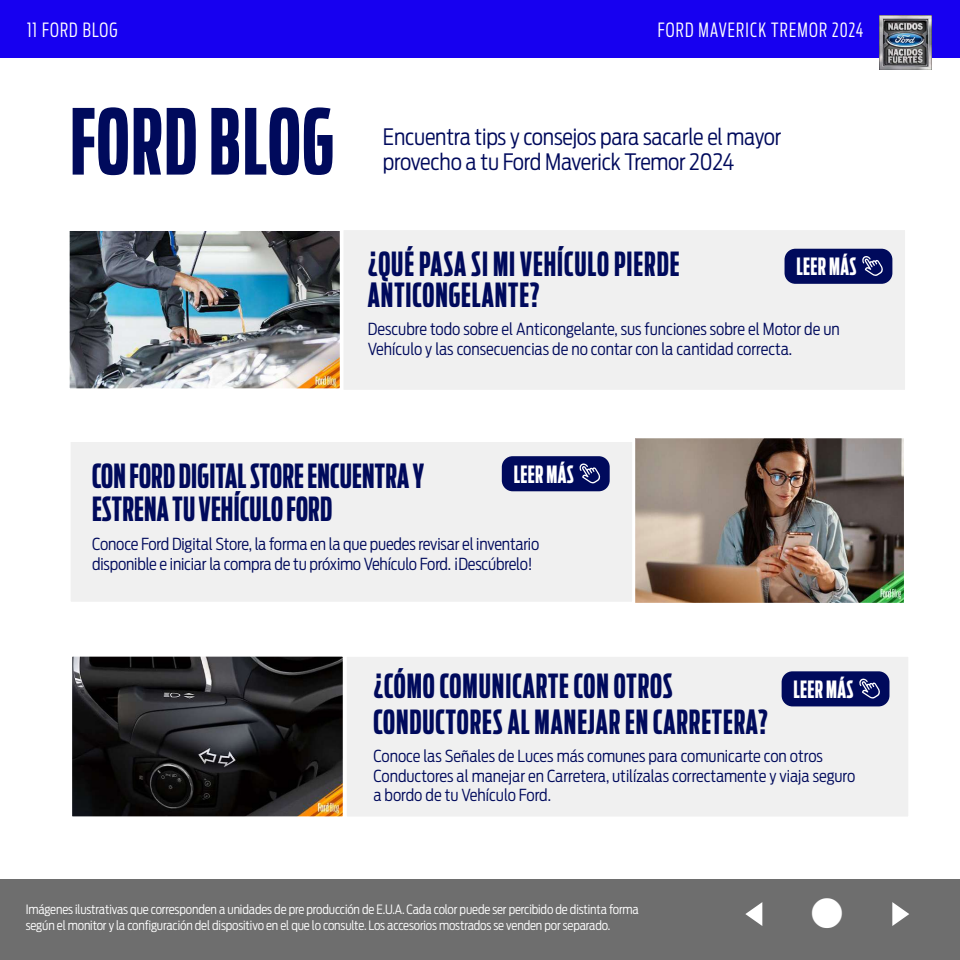
<style>
.page{position:relative;width:960px;height:960px;background:#fff}
.page>*{position:absolute;margin:0;border:0;box-sizing:border-box;transform-origin:0 0}
.t1{font:700 90px "Ford Antenna Comp";letter-spacing:.02em;color:#000a5c}
.t2{font:38.25px "Webdings";color:#fff;scale:1.42 1}
.t3{font:700 33px/36px "Ford Antenna Comp";letter-spacing:.03em;color:#000a5c}
.t4{font:700 33px/33px "Ford Antenna Comp";letter-spacing:.01em;color:#000a5c}
.t5{font:700 23.62px "Ford Antenna Comp";letter-spacing:.02em;color:#fff}
.t6{font:300 22.5px/25.5px "Ford Antenna Cond";letter-spacing:-.01em;color:#000a5c}
.t7{font:300 19.5px "Ford Antenna Extra Cond";letter-spacing:.06em;color:#fff}
.t8{font:300 16.5px/19.8px "Ford Antenna Cond";letter-spacing:-.005em;color:#000a5c}
.t9{font:300 12.75px/15.3px "Ford Antenna Cond";letter-spacing:-.01em;color:#fff}
</style>
<div class="page">
<img style="left:71px;top:232px;width:268px;height:155px">
<div style="left:67px;top:228px;width:276px;height:163px;border:3px solid #fff"></div>
<img style="left:636px;top:439px;width:267px;height:163px">
<div style="left:632px;top:435px;width:275px;height:171px;border:3px solid #fff"></div>
<img style="left:73px;top:658px;width:269px;height:157px">
<div style="left:69px;top:654px;width:277px;height:165px;border:3px solid #fff"></div>
<div style="left:340px;top:227px;width:568px;height:166px;background:#f0f0f0;border:3px solid #fff"></div>
<div style="left:68px;top:439px;width:567px;height:166px;background:#f0f0f0;border:3px solid #fff"></div>
<div style="left:344px;top:654px;width:567px;height:166px;background:#f0f0f0;border:3px solid #fff"></div>
<div style="left:0;top:880px;width:960px;height:80px;background:#6e6e6e"></div>
<div style="left:0;top:0;width:960px;height:58px;background:#1700f0"></div>
<img style="left:880px;top:15px;width:52px;height:55px">
<div style="left:782px;top:671px;width:107px;height:35px;background:#000a5c;border-radius:11px"></div>
<div style="left:502px;top:456px;width:108px;height:35px;background:#000a5c;border-radius:11px"></div>
<div style="left:785px;top:249px;width:107px;height:35px;background:#000a5c;border-radius:11px"></div>
<svg style="left:859px;top:678px;width:21px;height:21px"></svg>
<svg style="left:579px;top:463px;width:21px;height:21px"></svg>
<svg style="left:862px;top:256px;width:21px;height:20px"></svg>
<p class="t7" style="left:27px;top:14px;width:92px">11 FORD BLOG</p>
<p class="t7" style="left:658px;top:14px;width:207px">FORD MAVERICK TREMOR 2024</p>
<h1 class="t1" style="left:70px;top:64px;width:265px">FORD BLOG</h1>
<h3 class="t6" style="left:383px;top:121px;width:400px">Encuentra tips y consejos para sacarle el mayor provecho a tu Ford Maverick Tremor 2024</h3>
<h3 class="t3" style="left:368px;top:244px;width:313px;line-height:31.5px">¿QUÉ PASA SI MI VEHÍCULO PIERDE<br>ANTICONGELANTE?</h3>
<p class="t8" style="left:368px;top:317px;width:473px">Descubre todo sobre el Anticongelante, sus funciones sobre el Motor de un<br>Vehículo y las consecuencias de no contar con la cantidad correcta.</p>
<h3 class="t5" style="left:796px;top:246px;width:62px">LEER MÁS</h3>
<h3 class="t5" style="left:514px;top:454px;width:62px">LEER MÁS</h3>
<h3 class="t4" style="left:92px;top:455px;width:333px">CON FORD DIGITAL STORE ENCUENTRA Y<br>ESTRENA TU VEHÍCULO FORD</h3>
<p class="t8" style="left:92px;top:532px;width:449px">Conoce Ford Digital Store, la forma en la que puedes revisar el inventario disponible e iniciar la compra de tu próximo Vehículo Ford. ¡Descúbrelo!</p>
<h3 class="t3" style="left:373px;top:664px;width:396px">¿CÓMO COMUNICARTE CON OTROS<br>CONDUCTORES AL MANEJAR EN CARRETERA?</h3>
<p class="t8" style="left:373px;top:744px;width:483px">Conoce las Señales de Luces más comunes para comunicarte con otros<br>Conductores al manejar en Carretera, utilízalas correctamente y viaja seguro a bordo de tu Vehículo Ford.</p>
<h3 class="t5" style="left:793px;top:669px;width:62px">LEER MÁS</h3>
<p class="t9" style="left:26px;top:901px;width:615px">Imágenes ilustrativas que corresponden a unidades de pre producción de E.U.A. Cada color puede ser percibido de distinta forma según el monitor y la configuración del dispositivo en el que lo consulte. Los accesorios mostrados se venden por separado.</p>
<h2 class="t2" style="left:732px;top:895px;width:138px">✓■ ✔</h2>
</div>
